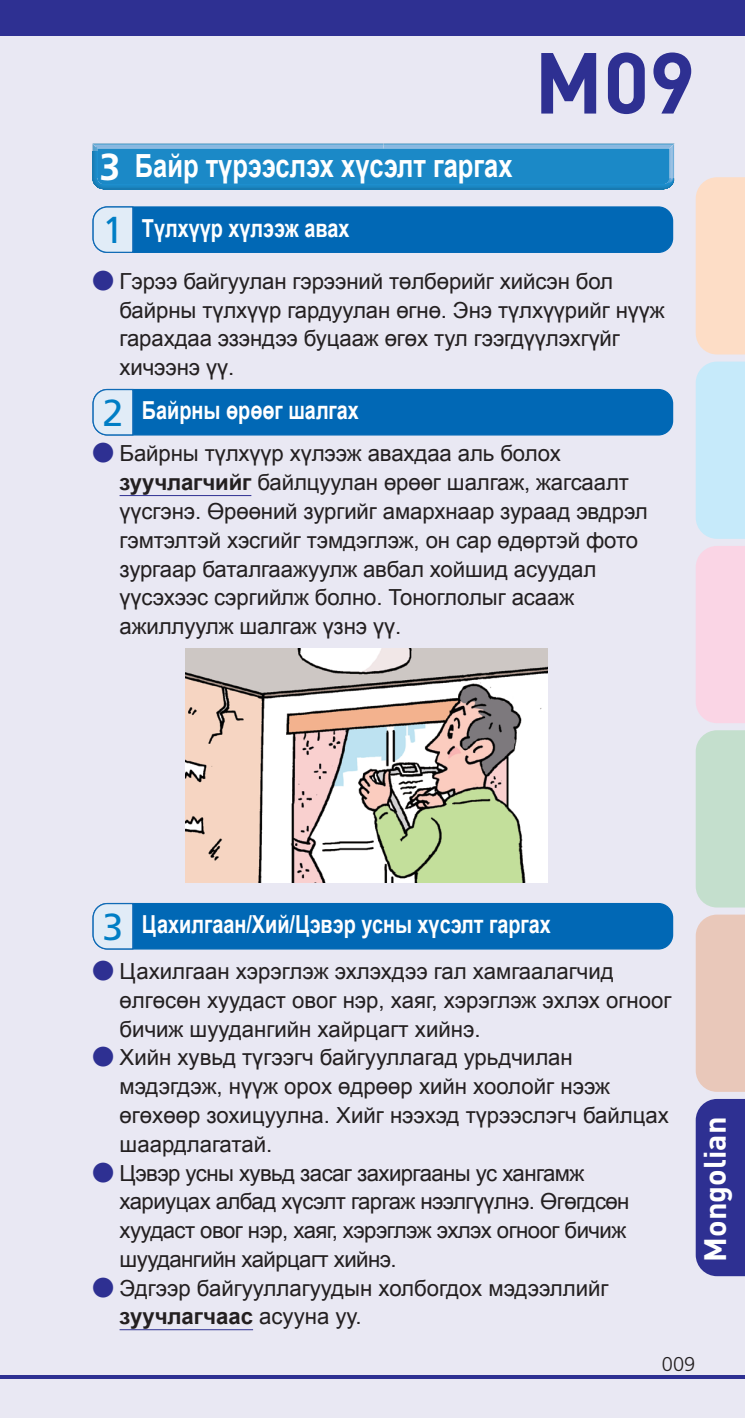
<style>
.page{position:relative;width:745px;height:1418px;background:#fff}
.page>*{position:absolute;margin:0;border:0;box-sizing:border-box;transform-origin:0 0}
.t1{font:700 85px "DIN";color:#2e3092}
.t2{font:700 32px "Arial";color:#fff;scale:.8 1}
.t3{font:700 30.5px "DIN";color:#fff}
.t4{font:700 24.75px "Arial";color:#fff;scale:.8 1}
.t5{font:22.25px/28.8px "Arial";letter-spacing:-.005em;color:#231f20}
.t6{font:22.25px/28.8px "Arial";letter-spacing:-.025em;color:#231f20}
.t7{font:300 20px "Frutiger";color:#231f20}
.s1{font-family:"Frutiger";font-size:37.5px}
.s2{font-family:"Frutiger";font-weight:400;font-size:37.5px;color:#007ec5}
.s3{font-family:"Koz Go Pr 6 N";color:#2e3092}
.s4{font-weight:700}
</style>
<div class="page">
<div style="left:0;top:0;width:744px;height:1417px;background:#e9e8f3"></div>
<div style="left:695px;top:177px;width:49px;height:177px;background:#fdddc6"></div>
<div style="left:696px;top:361px;width:48px;height:178px;background:#c6eafa"></div>
<div style="left:696px;top:546px;width:48px;height:177px;background:#fad5e5"></div>
<div style="left:695px;top:730px;width:49px;height:177px;background:#c4dfcd"></div>
<div style="left:695px;top:914px;width:49px;height:177px;background:#e9c8ba"></div>
<div style="left:695px;top:1099px;width:49px;height:177px;background:#2e3092"></div>
<hr style="left:0;top:1375px;width:744px;height:3px;background:#2e3092">
<div style="left:0;top:0;width:744px;height:35px;background:#2e3092"></div>
<img style="left:185px;top:648px;width:361px;height:234px">
<hr style="left:103px;top:189px;width:560px;height:1px;background:#177ab1">
<svg style="left:92px;top:144px;width:582px;height:45px;background:#268dc8"></svg>
<hr style="left:119px;top:495px;width:132px;height:1px;background:#2e3092">
<hr style="left:119px;top:1329px;width:134px;height:1px;background:#2e3092">
<div style="left:93px;top:207px;width:579px;height:45px;background:#0168b5;border-radius:14px"></div>
<div style="left:92px;top:206px;width:580px;height:47px;border:1px solid #0168b5;border-radius:14px"></div>
<svg style="left:92px;top:206px;width:42px;height:47px;background:#c7dbee"></svg>
<div style="left:93px;top:389px;width:579px;height:46px;background:#0168b5;border-radius:14px"></div>
<div style="left:92px;top:389px;width:580px;height:46px;border:1px solid #0168b5;border-radius:14px"></div>
<svg style="left:92px;top:388px;width:42px;height:48px;background:#c7dbee"></svg>
<div style="left:93px;top:903px;width:579px;height:45px;background:#0168b5;border-radius:14px"></div>
<div style="left:92px;top:903px;width:580px;height:46px;border:1px solid #0168b5;border-radius:14px"></div>
<svg style="left:92px;top:902px;width:42px;height:48px;background:#c7dbee"></svg>
<h2 class="t2" style="left:99px;top:144px;width:517px"><span class="s1">3</span> Байр түрээслэх хүсэлт гаргах</h2>
<p class="t4" style="left:102px;top:212px;width:310px"><span class="s2">1</span> Түлхүүр хүлээж авах</p>
<h1 class="t1" style="left:534px;top:27px;width:162px">M09</h1>
<p class="t5" style="left:119px;top:267px;width:546px;text-indent:-27px"><span class="s3">●</span> Гэрээ байгуулан гэрээний төлбөрийг хийсэн бол байрны түлхүүр гардуулан өгнө. Энэ түлхүүрийг нүүж гарахдаа эзэндээ буцааж өгөх тул гээгдүүлэхгүйг хичээнэ үү.</p>
<p class="t4" style="left:102px;top:394px;width:322px"><span class="s2">2</span> Байрны өрөөг шалгах</p>
<p class="t5" style="left:119px;top:439px;width:529px;text-indent:-27px"><span class="s3">●</span> Байрны түлхүүр хүлээж авахдаа аль болох <span class="s4">зуучлагчийг</span> байлцуулан өрөөг шалгаж, жагсаалт үүсгэнэ. Өрөөний зургийг амархнаар зураад эвдрэл гэмтэлтэй хэсгийг тэмдэглэж, он сар өдөртэй фото зургаар баталгаажуулж авбал хойшид асуудал үүсэхээс сэргийлж болно. Тоноглолыг асааж ажиллуулж шалгаж үзнэ үү.</p>
<p class="t4" style="left:102px;top:908px;width:561px"><span class="s2">3</span> Цахилгаан/Хий/Цэвэр усны хүсэлт гаргах</p>
<p class="t5" style="left:119px;top:957px;width:553px;text-indent:-27px"><span class="s3">●</span> Цахилгаан хэрэглэж эхлэхдээ гал хамгаалагчид өлгөсөн хуудаст овог нэр, хаяг, хэрэглэж эхлэх огноог бичиж шуудангийн хайрцагт хийнэ.</p>
<p class="t5" style="left:119px;top:1043px;width:550px;text-indent:-27px"><span class="s3">●</span> Хийн хувьд түгээгч байгууллагад урьдчилан мэдэгдэж, нүүж орох өдрөөр хийн хоолойг нээж өгөхөөр зохицуулна. Хийг нээхэд түрээслэгч байлцах шаардлагатай.</p>
<p class="t6" style="left:119px;top:1158px;width:511px;text-indent:-27px"><span class="s3">●</span> Цэвэр усны хувьд засаг захиргааны ус хангамж хариуцах албад хүсэлт гаргаж нээлгүүлнэ. Өгөгдсөн хуудаст овог нэр, хаяг, хэрэглэж эхлэх огноог бичиж шуудангийн хайрцагт хийнэ.</p>
<p class="t5" style="left:119px;top:1273px;width:490px;text-indent:-27px"><span class="s3">●</span> Эдгээр байгууллагуудын холбогдох мэдээллийг <span class="s4">зуучлагчаас</span> асууна уу.</p>
<h3 class="t3" style="left:694px;top:1261px;width:146px;rotate:-90deg">Mongolian</h3>
<p class="t7" style="left:661px;top:1352px;width:35px">009</p>
</div>
